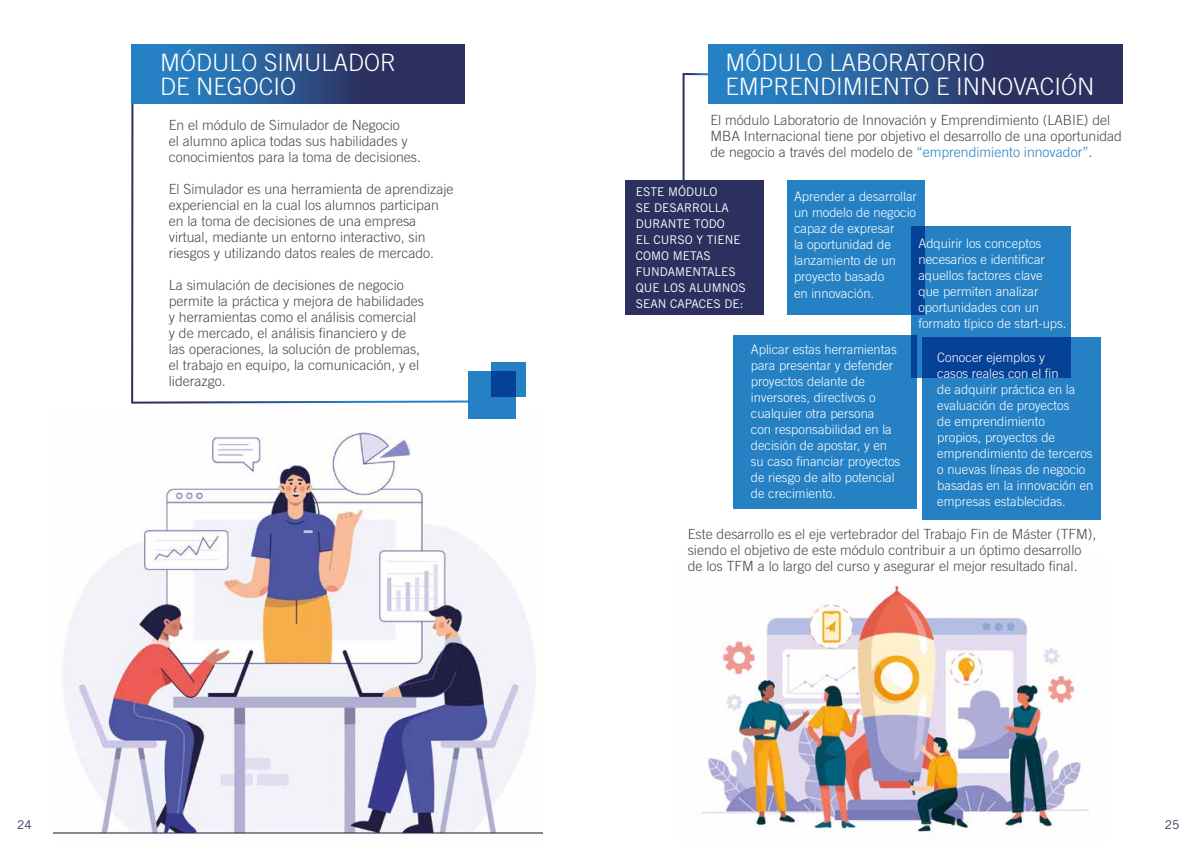
<style>
.page{position:relative;width:1191px;height:842px;background:#fff}
.page>*{position:absolute;margin:0;border:0;box-sizing:border-box;transform-origin:0 0}
.t1{font:300 24px/24px "Trade Gothic";color:#fff}
.t2{font:300 14px/16px "Trade Gothic";color:#4a4a49}
.t3{font:300 13px/16px "Trade Gothic";color:#fff}
.t4{font:12px/16px "Trade Gothic";color:#fff}
.t5{font:12px "Trade Gothic";color:#2b305f}
.s1{color:#2581c4}
</style>
<div class="page">
<img style="left:53px;top:430px;width:489px;height:405px">
<svg style="left:131px;top:60px;width:337px;height:344px"></svg>
<div style="left:468px;top:371px;width:48px;height:48px;background:#2581c4"></div>
<svg style="left:491px;top:362px;width:34px;height:34px"></svg>
<svg style="left:682px;top:72px;width:27px;height:108px"></svg>
<svg style="left:131px;top:44px;width:333px;height:60px;background:#29548b"></svg>
<svg style="left:709px;top:44px;width:413px;height:60px;background:#29548b"></svg>
<img style="left:702px;top:585px;width:387px;height:252px">
<div style="left:922px;top:337px;width:179px;height:182px;background:#2581c4"></div>
<svg style="left:911px;top:226px;width:159px;height:152px;background:#1c6fb7"></svg>
<div style="left:733px;top:335px;width:184px;height:174px;background:#2581c4"></div>
<div style="left:787px;top:180px;width:138px;height:135px;background:#2581c4"></div>
<div style="left:625px;top:180px;width:139px;height:135px;background:#2b305f"></div>
<h1 class="t1" style="left:160px;top:50px;width:238px">MÓDULO SIMULADOR<br>DE NEGOCIO</h1>
<h1 class="t1" style="left:725px;top:51px;width:370px">MÓDULO LABORATORIO<br>EMPRENDIMIENTO E INNOVACIÓN</h1>
<p class="t2" style="left:710px;top:111px;width:413px">El módulo Laboratorio de Innovación y Emprendimiento (LABIE) del<br>MBA Internacional tiene por objetivo el desarrollo de una oportunidad de negocio a través del modelo de <span class="s1">“emprendimiento innovador”</span>.</p>
<p class="t2" style="left:169px;top:117px;width:254px">En el módulo de Simulador de Negocio<br>el alumno aplica todas sus habilidades y conocimientos para la toma de decisiones.</p>
<p class="t2" style="left:169px;top:181px;width:286px">El Simulador es una herramienta de aprendizaje experiencial en la cual los alumnos participan en la toma de decisiones de una empresa virtual, mediante un entorno interactivo, sin riesgos y utilizando datos reales de mercado.</p>
<p class="t2" style="left:169px;top:277px;width:257px">La simulación de decisiones de negocio permite la práctica y mejora de habilidades y herramientas como el análisis comercial y de mercado, el análisis financiero y de las operaciones, la solución de problemas, el trabajo en equipo, la comunicación, y el liderazgo.</p>
<p class="t4" style="left:635px;top:184px;width:111px">ESTE MÓDULO<br>SE DESARROLLA<br>DURANTE TODO<br>EL CURSO Y TIENE<br>COMO METAS<br>FUNDAMENTALES<br>QUE LOS ALUMNOS<br>SEAN CAPACES DE:</p>
<p class="t3" style="left:794px;top:189px;width:124px">Aprender a desarrollar un modelo de negocio capaz de expresar<br>la oportunidad de lanzamiento de un proyecto basado<br>en innovación.</p>
<p class="t3" style="left:918px;top:235px;width:150px">Adquirir los conceptos necesarios e identificar aquellos factores clave que permiten analizar oportunidades con un formato típico de start-ups.</p>
<p class="t3" style="left:937px;top:349px;width:158px">Conocer ejemplos y<br>casos reales con el fin<br>de adquirir práctica en la evaluación de proyectos<br>de emprendimiento<br>propios, proyectos de emprendimiento de terceros o nuevas líneas de negocio basadas en la innovación en empresas establecidas.</p>
<p class="t3" style="left:751px;top:341px;width:151px">Aplicar estas herramientas para presentar y defender proyectos delante de inversores, directivos o cualquier otra persona<br>con responsabilidad en la decisión de apostar, y en su caso financiar proyectos de riesgo de alto potencial de crecimiento.</p>
<p class="t2" style="left:688px;top:526px;width:410px">Este desarrollo es el eje vertebrador del Trabajo Fin de Máster (TFM), siendo el objetivo de este módulo contribuir a un óptimo desarrollo de los TFM a lo largo del curso y asegurar el mejor resultado final.</p>
<p class="t5" style="left:17px;top:817px;width:16px">24</p>
<p class="t5" style="left:1165px;top:817px;width:16px">25</p>
</div>
